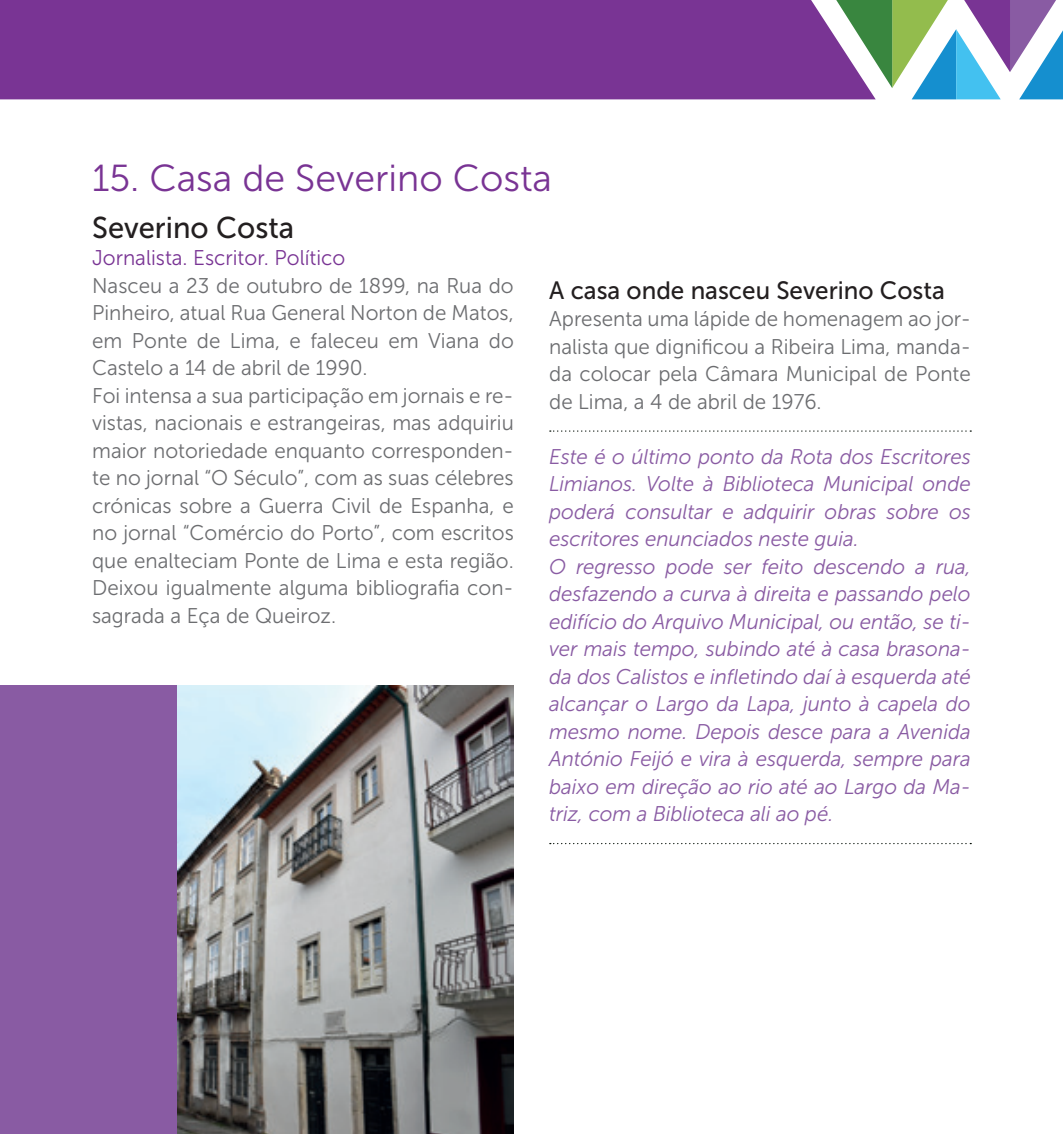
<style>
.page{position:relative;width:1063px;height:1134px;background:#fff}
.page>*{position:absolute;margin:0;border:0;box-sizing:border-box;transform-origin:0 0}
.t1{font:37.5px "Museo Sans 300";color:#793494}
.t2{font:30px "Museo Sans 500";color:#231f20}
.t3{font:25px "Museo Sans 500";color:#231f20}
.t4{font:21.25px/27.5px "Museo Sans 300";color:#6c6d70}
.t5{font:italic 21.25px/27.5px "Museo Sans 300";letter-spacing:-.005em;color:#895ba3}
.t6{font:21.25px "Museo Sans 300";color:#793494}
</style>
<div class="page">
<svg style="left:550px;top:430px;width:421px;height:2px"></svg>
<svg style="left:550px;top:843px;width:421px;height:1px"></svg>
<div style="left:0;top:0;width:836px;height:99px;background:#793494"></div>
<svg style="left:836px;top:0;width:227px;height:99px"></svg>
<div style="left:0;top:686px;width:179px;height:448px;background:#895ba3"></div>
<img style="left:177px;top:686px;width:337px;height:448px">
<h1 class="t1" style="left:92px;top:158px;width:462px">15. Casa de Severino Costa</h1>
<h2 class="t2" style="left:92px;top:211px;width:204px">Severino Costa</h2>
<p class="t6" style="left:92px;top:246px;width:255px">Jornalista. Escritor. Político</p>
<p class="t4" style="left:92px;top:272px;width:423px">Nasceu a 23 de outubro de 1899, na Rua do Pinheiro, atual Rua General Norton de Matos, em Ponte de Lima, e faleceu em Viana do Castelo a 14 de abril de 1990.<br>Foi intensa a sua participação em jornais e re&shy;vistas, nacionais e estrangeiras, mas adquiriu maior notoriedade enquanto corresponden&shy;te no jornal “O Século”, com as suas célebres crónicas sobre a Guerra Civil de Espanha, e no jornal “Comércio do Porto”, com escritos que enalteciam Ponte de Lima e esta região.<br>Deixou igualmente alguma bibliografia con&shy;sagrada a Eça de Queiroz.</p>
<p class="t3" style="left:549px;top:276px;width:397px">A casa onde nasceu Severino Costa</p>
<p class="t4" style="left:549px;top:305px;width:423px;text-align:justify">Apresenta uma lápide de homenagem ao jor&shy;nalista que dignificou a Ribeira Lima, manda&shy;da colocar pela Câmara Municipal de Ponte de Lima, a 4 de abril de 1976.</p>
<p class="t5" style="left:549px;top:443px;width:423px">Este é o último ponto da Rota dos Escritores Limianos. Volte à Biblioteca Municipal onde poderá consultar e adquirir obras sobre os escritores enunciados neste guia.<br>O regresso pode ser feito descendo a rua, desfazendo a curva à direita e passando pelo edifício do Arquivo Municipal, ou então, se ti&shy;ver mais tempo, subindo até à casa brasona&shy;da dos Calistos e infletindo daí à esquerda até alcançar o Largo da Lapa, junto à capela do mesmo nome. Depois desce para a Avenida António Feijó e vira à esquerda, sempre para baixo em direção ao rio até ao Largo da Ma&shy;triz, com a Biblioteca ali ao pé.</p>
</div>
